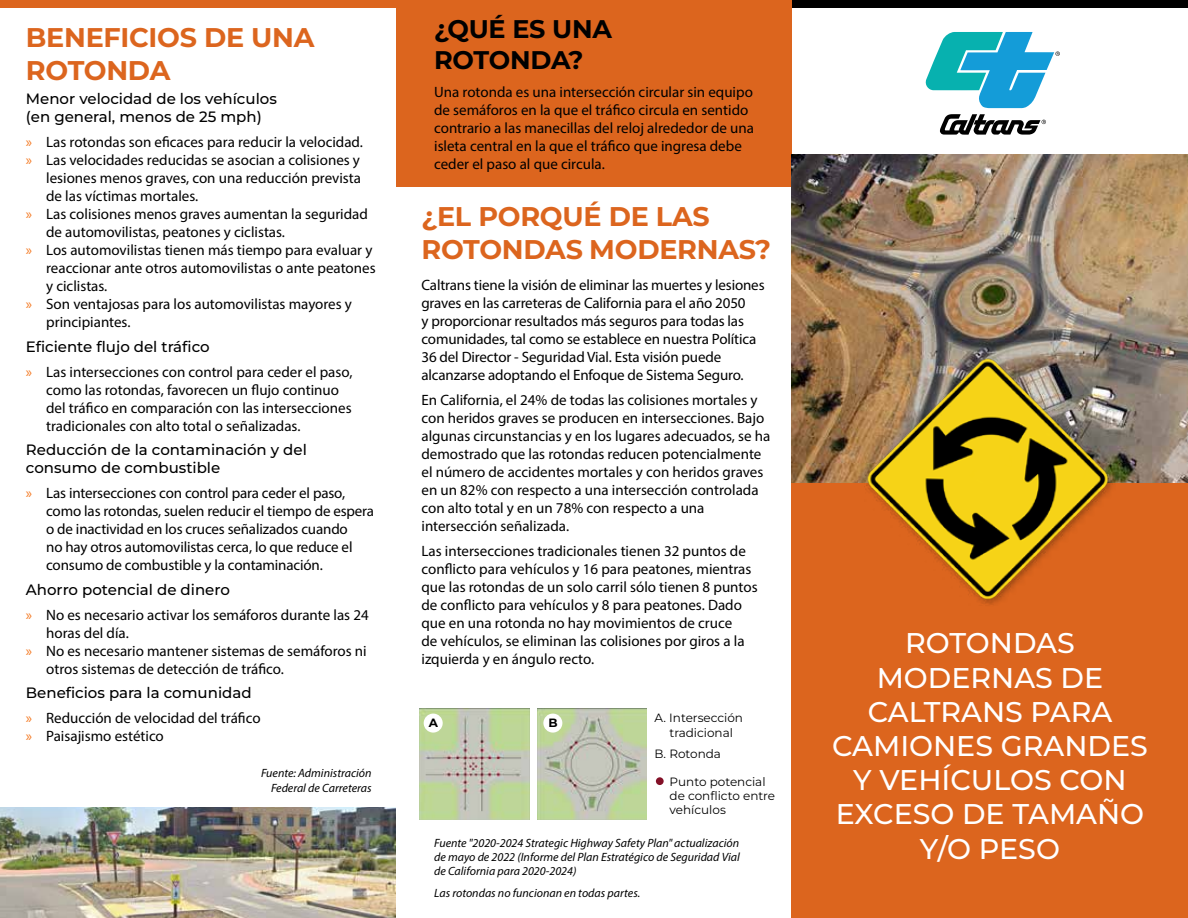
<style>
.page{position:relative;width:1188px;height:918px;background:#fff}
.page>*{position:absolute;margin:0;border:0;box-sizing:border-box;transform-origin:0 0}
.t1{font:500 28.5px/34.2px "Montserrat";color:#fff;text-align:center}
.t2{font:700 27px/32.4px "Montserrat";letter-spacing:-.01em;color:#dc651e}
.t3{font:700 25.5px/30.6px "Montserrat";letter-spacing:-.01em;color:#000}
.t4{font:15px/18px "Myriad Pro";color:#000}
.t5{font:500 15px/18px "Montserrat";color:#000}
.t6{font:italic 12px/14.4px "Myriad Pro";color:#000;text-align:right}
.t7{font:12px/14.4px "Montserrat";color:#000;text-align:center}
.t8{font:700 12px "Montserrat";color:#000}
.s1{color:#f47820}
</style>
<div class="page">
<div style="left:396px;top:8px;width:396px;height:179px;background:#dc651e"></div>
<img style="left:791px;top:154px;width:397px;height:330px">
<svg style="left:940px;top:114px;width:106px;height:21px"></svg>
<svg style="left:926px;top:32px;width:134px;height:76px"></svg>
<div style="left:791px;top:484px;width:397px;height:434px;background:#dc651e"></div>
<img style="left:864px;top:355px;width:252px;height:250px">
<div style="left:791px;top:0;width:397px;height:8px;background:#000"></div>
<div style="left:0;top:0;width:791px;height:8px;background:#dc651e"></div>
<img style="left:0;top:808px;width:396px;height:110px">
<img style="left:419px;top:709px;width:111px;height:110px">
<img style="left:538px;top:709px;width:109px;height:110px">
<div style="left:424px;top:714px;width:19px;height:19px;background:#fff;border-radius:50%"></div>
<div style="left:543px;top:714px;width:19px;height:19px;background:#fff;border-radius:50%"></div>
<div style="left:656px;top:777px;width:8px;height:8px;background:#831027;border-radius:50%"></div>
<h2 class="t2" style="left:26px;top:21px;width:290px">BENEFICIOS DE UNA<br>ROTONDA</h2>
<p class="t5" style="left:26px;top:90px;width:252px">Menor velocidad de los vehículos (en general, menos de 25 mph)</p>
<p class="t4" style="left:26px;top:133px;width:339px"><span class="s1">»</span> Las rotondas son eficaces para reducir la velocidad.</p>
<p class="t4" style="left:26px;top:151px;width:336px"><span class="s1">»</span> Las velocidades reducidas se asocian a colisiones y</p>
<p class="t4" style="left:46px;top:169px;width:316px">lesiones menos graves, con una reducción prevista</p>
<p class="t4" style="left:46px;top:187px;width:154px">de las víctimas mortales.</p>
<p class="t4" style="left:26px;top:205px;width:344px"><span class="s1">»</span> Las colisiones menos graves aumentan la seguridad</p>
<p class="t4" style="left:46px;top:223px;width:240px">de automovilistas, peatones y ciclistas.</p>
<p class="t4" style="left:26px;top:241px;width:348px"><span class="s1">»</span> Los automovilistas tienen más tiempo para evaluar y</p>
<p class="t4" style="left:46px;top:259px;width:331px">reaccionar ante otros automovilistas o ante peatones</p>
<p class="t4" style="left:46px;top:277px;width:63px">y ciclistas.</p>
<p class="t4" style="left:26px;top:295px;width:328px"><span class="s1">»</span> Son ventajosas para los automovilistas mayores y</p>
<p class="t4" style="left:46px;top:313px;width:86px">principiantes.</p>
<p class="t5" style="left:26px;top:337px;width:185px">Eficiente flujo del tráfico</p>
<p class="t4" style="left:46px;top:362px;width:308px;text-indent:-20px"><span class="s1">»</span> Las intersecciones con control para ceder el paso, como las rotondas, favorecen un flujo continuo del tráfico en comparación con las intersecciones tradicionales con alto total o señalizadas.</p>
<p class="t5" style="left:26px;top:441px;width:282px">Reducción de la contaminación y del consumo de combustible</p>
<p class="t4" style="left:46px;top:484px;width:330px;text-indent:-20px"><span class="s1">»</span> Las intersecciones con control para ceder el paso, como las rotondas, suelen reducir el tiempo de espera o de inactividad en los cruces señalizados cuando<br>no hay otros automovilistas cerca, lo que reduce el consumo de combustible y la contaminación.</p>
<p class="t5" style="left:26px;top:580px;width:205px">Ahorro potencial de dinero</p>
<p class="t4" style="left:26px;top:605px;width:344px"><span class="s1">»</span> No es necesario activar los semáforos durante las 24</p>
<p class="t4" style="left:46px;top:623px;width:84px">horas del día.</p>
<p class="t4" style="left:26px;top:641px;width:342px"><span class="s1">»</span> No es necesario mantener sistemas de semáforos ni</p>
<p class="t4" style="left:46px;top:659px;width:239px">otros sistemas de detección de tráfico.</p>
<p class="t5" style="left:26px;top:684px;width:227px">Beneficios para la comunidad</p>
<p class="t4" style="left:26px;top:709px;width:236px"><span class="s1">»</span> Reducción de velocidad del tráfico <span class="s1">»</span> Paisajismo estético</p>
<p class="t6" style="left:261px;top:766px;width:112px">Fuente: Administración<br>Federal de Carreteras</p>
<h3 class="t3" style="left:434px;top:13px;width:179px">¿QUÉ ES UNA<br>ROTONDA?</h3>
<p class="t4" style="left:434px;top:83px;width:321px">Una rotonda es una intersección circular sin equipo de semáforos en la que el tráfico circula en sentido contrario a las manecillas del reloj alrededor de una isleta central en la que el tráfico que ingresa debe ceder el paso al que circula.</p>
<h2 class="t2" style="left:422px;top:200px;width:351px">¿EL PORQUÉ DE LAS<br>ROTONDAS MODERNAS?</h2>
<p class="t4" style="left:422px;top:276px;width:345px">Caltrans tiene la visión de eliminar las muertes y lesiones graves en las carreteras de California para el año 2050<br>y proporcionar resultados más seguros para todas las comunidades, tal como se establece en nuestra Política 36 del Director - Seguridad Vial. Esta visión puede alcanzarse adoptando el Enfoque de Sistema Seguro.</p>
<p class="t4" style="left:422px;top:391px;width:350px">En California, el 24% de todas las colisiones mortales y con heridos graves se producen en intersecciones. Bajo algunas circunstancias y en los lugares adecuados, se ha demostrado que las rotondas reducen potencialmente el número de accidentes mortales y con heridos graves en un 82% con respecto a una intersección controlada con alto total y en un 78% con respecto a una intersección señalizada.</p>
<p class="t4" style="left:422px;top:542px;width:338px">Las intersecciones tradicionales tienen 32 puntos de conflicto para vehículos y 16 para peatones, mientras que las rotondas de un solo carril sólo tienen 8 puntos de conflicto para vehículos y 8 para peatones. Dado que en una rotonda no hay movimientos de cruce<br>de vehículos, se eliminan las colisiones por giros a la izquierda y en ángulo recto.</p>
<p class="t8" style="left:429px;top:714px;width:11px">A</p>
<p class="t7" style="left:655px;top:710px;width:90px">A. Intersección tradicional</p>
<p class="t7" style="left:655px;top:746px;width:68px">B. Rotonda</p>
<p class="t7" style="left:670px;top:774px;width:107px;text-align:left">Punto potencial de conflicto entre vehículos</p>
<p class="t8" style="left:548px;top:714px;width:11px">B</p>
<p class="t6" style="left:434px;top:835px;width:307px;text-align:justify">Fuente "2020-2024 Strategic Highway Safety Plan" actualización de mayo de 2022 (Informe del Plan Estratégico de Seguridad Vial de California para 2020-2024)</p>
<p class="t6" style="left:434px;top:885px;width:208px">Las rotondas no funcionan en todas partes.</p>
<h1 class="t1" style="left:832px;top:625px;width:317px">ROTONDAS<br>MODERNAS DE<br>CALTRANS PARA<br>CAMIONES GRANDES<br>Y VEHÍCULOS CON<br>EXCESO DE TAMAÑO<br>Y/O PESO</h1>
</div>
